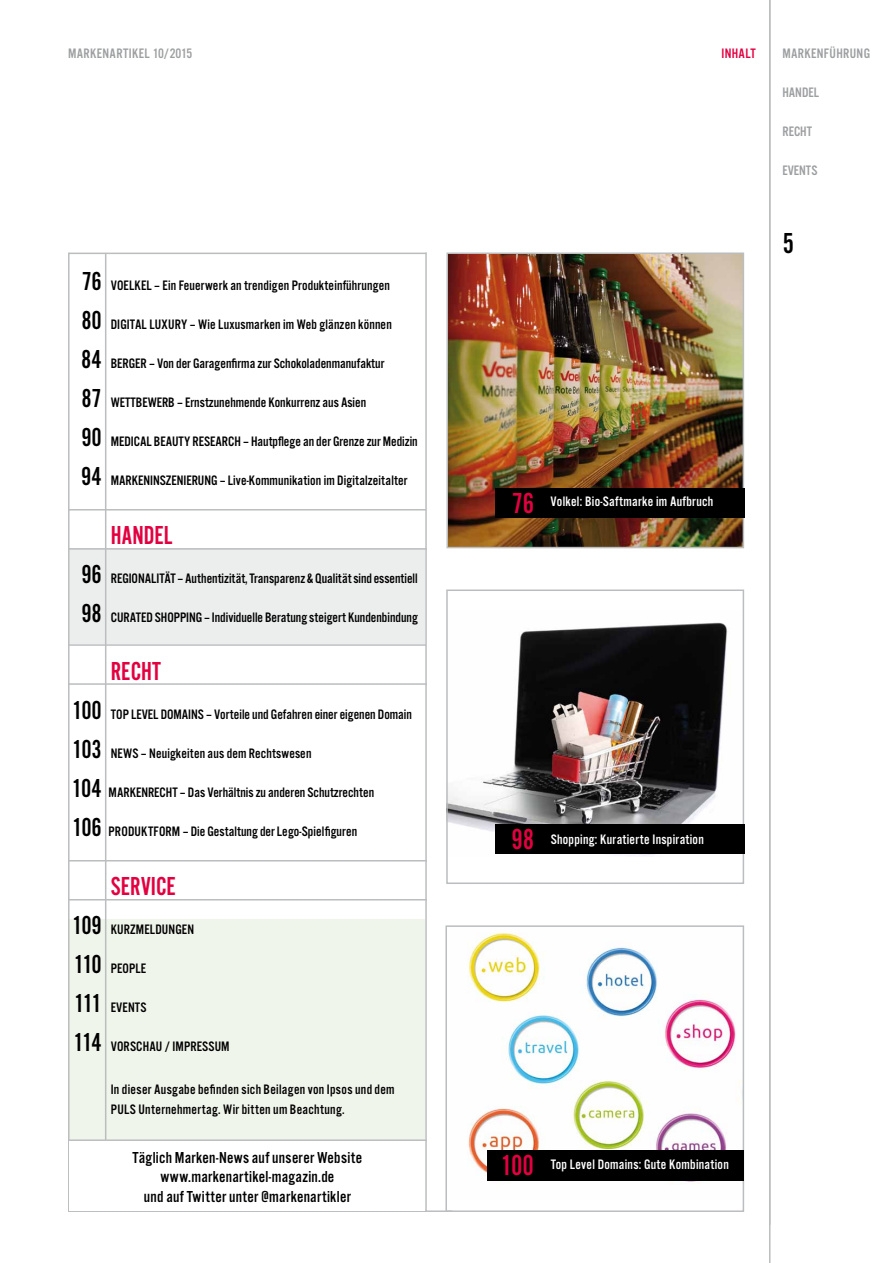
<style>
.page{position:relative;width:893px;height:1263px;background:#fff}
.page>*{position:absolute;margin:0;border:0;box-sizing:border-box;transform-origin:0 0}
.t1{font:30px "Alternate Got No 2 D";color:#e20040}
.t2{font:30px "Alternate Got No 2 D";color:#000}
.t3{font:27px/39px "Alternate Got No 2 D";letter-spacing:-.01em;color:#000;text-align:justify}
.t4{font:27px "Alternate Got No 2 D";color:#e20040}
.t5{font:16.5px/19.5px "Alternate Got No 3 D";letter-spacing:.015em;color:#000;text-align:center}
.t6{font:14.25px/19.5px "Alternate Got No 3 D";letter-spacing:.005em;color:#000}
.t7{font:14.25px "Alternate Got No 3 D";letter-spacing:.02em;color:#fff}
.t8{font:14.25px "Alternate Got No 3 D";color:#9c9e9f}
.t9{font:14.25px "Alternate Got No 3 D";letter-spacing:.025em;color:#9c9e9f}
.t10{font:14.25px "Alternate Got No 3 D";letter-spacing:.025em;color:#e20040}
.s1{font-family:"Alternate Got No 2 D";font-size:30px;color:#e20040}
</style>
<div class="page">
<hr style="left:769px;top:0;width:1px;height:1263px;background:#bbbdbe">
<div style="left:68px;top:919px;width:357px;height:293px;background:#f0f5eb"></div>
<div style="left:69px;top:548px;width:356px;height:96px;background:#eceded"></div>
<img style="left:467px;top:933px;width:274px;height:251px">
<div style="left:445px;top:925px;width:299px;height:287px;border:2px solid #bbbdbe"></div>
<img style="left:449px;top:255px;width:292px;height:290px">
<div style="left:446px;top:252px;width:298px;height:296px;border:2px solid #bbbdbe"></div>
<img style="left:449px;top:622px;width:279px;height:234px">
<div style="left:446px;top:589px;width:298px;height:295px;border:2px solid #bbbdbe"></div>
<hr style="left:105px;top:253px;width:1px;height:959px;background:#bbbdbe">
<hr style="left:68px;top:1210px;width:384px;height:2px;background:#bbbdbe">
<hr style="left:425px;top:252px;width:2px;height:960px;background:#bbbdbe">
<div style="left:488px;top:1150px;width:256px;height:30px;background:#000"></div>
<div style="left:495px;top:824px;width:249px;height:30px;background:#000"></div>
<div style="left:495px;top:488px;width:249px;height:29px;background:#000"></div>
<hr style="left:68px;top:253px;width:358px;height:1px;background:#bbbdbe">
<hr style="left:69px;top:509px;width:357px;height:1px;background:#bbbdbe">
<hr style="left:69px;top:548px;width:358px;height:2px;background:#bbbdbe">
<hr style="left:68px;top:644px;width:358px;height:2px;background:#bbbdbe">
<hr style="left:68px;top:683px;width:359px;height:2px;background:#bbbdbe">
<hr style="left:69px;top:860px;width:358px;height:1px;background:#bbbdbe">
<hr style="left:69px;top:899px;width:358px;height:1px;background:#bbbdbe">
<hr style="left:68px;top:253px;width:2px;height:959px;background:#bbbdbe">
<div style="left:70px;top:1140px;width:355px;height:70px;background:#fff"></div>
<hr style="left:68px;top:1139px;width:359px;height:2px;background:#bbbdbe">
<p class="t8" style="left:68px;top:46px;width:8px">markenart</p>
<p class="t8" style="left:129px;top:46px;width:65px">ikel 10/2015</p>
<p class="t10" style="left:721px;top:46px;width:36px">INHALT</p>
<p class="t9" style="left:782px;top:46px;width:89px">MARKENFÜHRUNG</p>
<p class="t8" style="left:782px;top:85px;width:38px">HANDEL</p>
<p class="t8" style="left:782px;top:124px;width:31px">RECHT</p>
<p class="t8" style="left:782px;top:163px;width:37px">EVENTS</p>
<h2 class="t3" style="left:81px;top:262px;width:22px">76<br>80<br>84<br>87<br>90<br>94</h2>
<h2 class="t3" style="left:81px;top:554px;width:22px">96<br>98</h2>
<h2 class="t3" style="left:72px;top:691px;width:31px">100<br>103<br>104<br>106</h2>
<h2 class="t3" style="left:72px;top:905px;width:31px">109<br>110<br>111<br>114</h2>
<p class="t6" style="left:111px;top:276px;width:281px">VOELKEL – Ein Feuerwerk an trendigen Produkteinführungen</p>
<p class="t6" style="left:111px;top:315px;width:283px">DIGITAL LUXURY – Wie Luxusmarken im Web glänzen können</p>
<p class="t6" style="left:111px;top:354px;width:275px">BERGER – Von der Garagenfirma zur Schokoladenmanufaktur</p>
<p class="t6" style="left:111px;top:393px;width:257px">WETTBEWERB – Ernstzunehmende Konkurrenz aus Asien</p>
<p class="t6" style="left:111px;top:432px;width:308px">MEDICAL BEAUTY RESEARCH – Hautpflege an der Grenze zur Medizin</p>
<p class="t6" style="left:111px;top:471px;width:298px">MARKENINSZENIERUNG – Live-Kommunikation im Digitalzeitalter</p>
<h2 class="t4" style="left:111px;top:521px;width:63px">HANDEL</h2>
<p class="t6" style="left:111px;top:568px;width:308px">REGIONALITÄT – Authentizität, Transparenz &amp; Qualität sind essentiell</p>
<p class="t6" style="left:111px;top:607px;width:309px">CURATED SHOPPING – Individuelle Beratung steigert Kundenbindung</p>
<h2 class="t4" style="left:111px;top:657px;width:52px">RECHT</h2>
<p class="t6" style="left:111px;top:705px;width:303px">TOP LEVEL DOMAINS – Vorteile und Gefahren einer eigenen Domain</p>
<p class="t6" style="left:111px;top:744px;width:202px">NEWS – Neuigkeiten aus dem Rechtswesen</p>
<p class="t6" style="left:109px;top:783px;width:267px">MARKENRECHT – Das Verhältnis zu anderen Schutzrechten</p>
<p class="t6" style="left:109px;top:822px;width:250px">PRODUKTFORM – Die Gestaltung der Lego-Spielfiguren</p>
<h2 class="t4" style="left:111px;top:872px;width:67px">SERVICE</h2>
<p class="t6" style="left:111px;top:919px;width:85px">KURZMELDUNGEN</p>
<p class="t6" style="left:111px;top:958px;width:37px">PEOPLE</p>
<p class="t6" style="left:111px;top:997px;width:37px">EVENTS</p>
<p class="t6" style="left:111px;top:1036px;width:120px">VORSCHAU / IMPRESSUM</p>
<p class="t6" style="left:111px;top:1080px;width:285px">In dieser Ausgabe befinden sich Beilagen von Ipsos und dem<br>PULS Unternehmertag. Wir bitten um Beachtung.</p>
<p class="t5" style="left:133px;top:1147px;width:231px">Täglich Marken-News auf unserer Website www.markenartikel-magazin.de<br>und auf Twitter unter @markenartikler</p>
<h1 class="t2" style="left:783px;top:227px;width:13px">5</h1>
<h1 class="t1" style="left:512px;top:487px;width:24px">76</h1>
<p class="t7" style="left:551px;top:494px;width:164px">Volkel: Bio-Saftmarke im Aufbruch</p>
<p class="t7" style="left:511px;top:831px;width:194px"><span class="s1">98</span> Shopping: Kuratierte Inspiration</p>
<h1 class="t1" style="left:501px;top:1150px;width:34px">100</h1>
<p class="t7" style="left:551px;top:1157px;width:180px">Top Level Domains: Gute Kombination</p>
</div>
